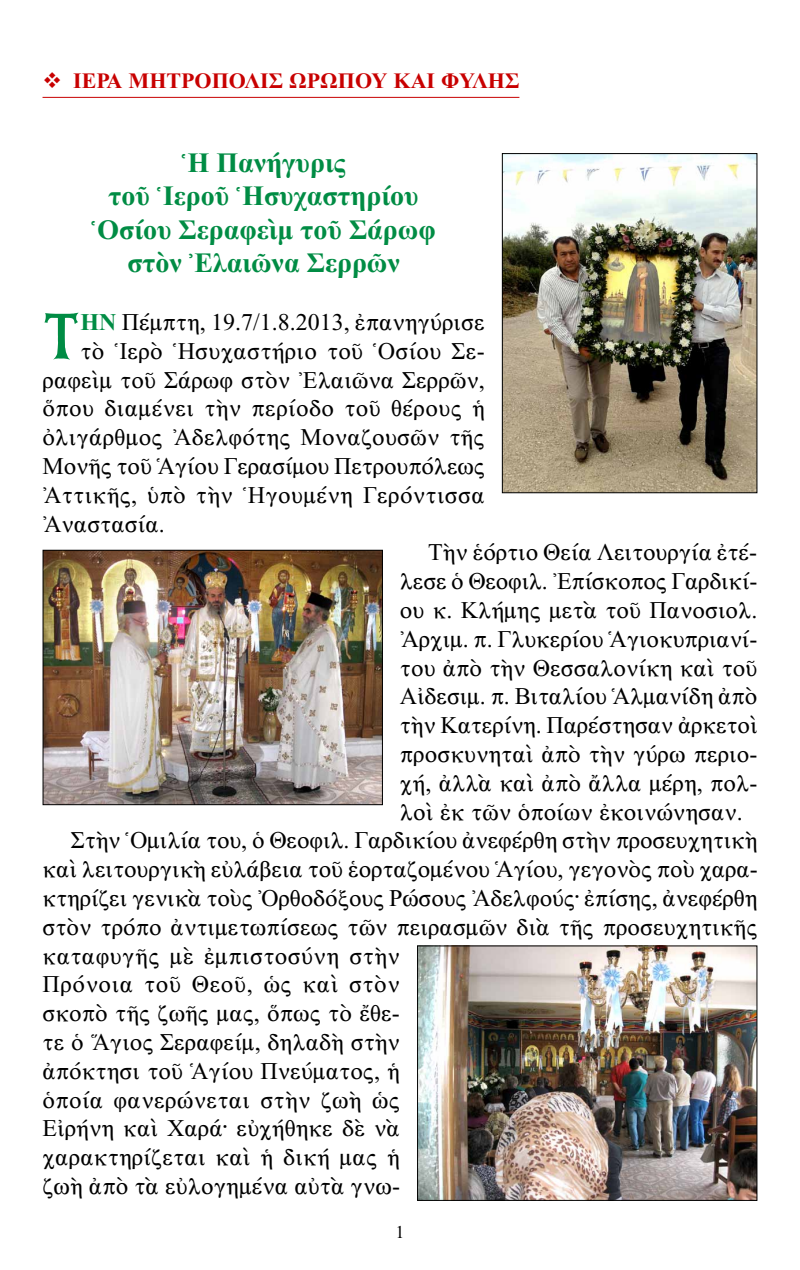
<style>
.page{position:relative;width:800px;height:1270px;background:#fff}
.page>*{position:absolute;margin:0;border:0;box-sizing:border-box;transform-origin:0 0}
.t1{font:65px "BYZIMAK";color:#008c44}
.t2{font:28px/33.6px "CTOS New Times Bold Test 1";color:#008c44;text-align:center}
.t3{font:24px "CTOS New Times Roman Test 1";color:#000}
.t4{font:24px "CTOS New Times Roman Test 1";letter-spacing:.025em;color:#000}
.t5{font:22px "CTOS New Times Bold Test 1";color:#c80000}
.t6{font:18px "CTOS New Times Roman Test 1";color:#000}
.s1{font-family:"CTOS New Times Bold Test 1";color:#008c44}
</style>
<div class="page">
<hr style="left:42px;top:97px;width:477px;height:1px;background:#c80000">
<img style="left:503px;top:155px;width:252px;height:336px">
<div style="left:501px;top:153px;width:256px;height:340px;border:1px solid #000"></div>
<img style="left:44px;top:552px;width:337px;height:251px">
<div style="left:42px;top:550px;width:341px;height:255px;border:1px solid #000"></div>
<img style="left:419px;top:947px;width:336px;height:252px">
<div style="left:417px;top:945px;width:340px;height:256px;border:1px solid #000"></div>
<p class="t5" style="left:42px;top:69px;width:476px">❖ ιερα μητροπολισ ωρωπου και φυλησ</p>
<p class="t2" style="left:91px;top:146px;width:346px">Ἡ Πανήγυρις<br>τοῦ Ἱεροῦ Ἡσυχαστηρίου<br>Ὁσίου Σεραφεὶμ τοῦ Σάρωφ στὸν Ἐλαιῶνα Σερρῶν</p>
<h1 class="t1" style="left:42px;top:298px;width:40px">Τ</h1>
<p class="t3" style="left:81px;top:309px;width:405px"><span class="s1">ΗΝ</span> Πέμπτη, 19.7/1.8.2013, ἐπανηγύρισε</p>
<p class="t3" style="left:81px;top:338px;width:405px">τὸ Ἱερὸ Ἡσυχαστήριο τοῦ Ὁσίου Σε-</p>
<p class="t3" style="left:42px;top:367px;width:443px">ραφεὶμ τοῦ Σάρωφ στὸν Ἐλαιῶνα Σερρῶν,</p>
<p class="t3" style="left:42px;top:395px;width:443px">ὅπου διαμένει τὴν περίοδο τοῦ θέρους ἡ</p>
<p class="t3" style="left:42px;top:424px;width:443px">ὀλιγάρθμος Ἀδελφότης Μοναζουσῶν τῆς</p>
<p class="t3" style="left:42px;top:453px;width:444px">Μονῆς τοῦ Ἁγίου Γερασίμου Πετρουπόλεως</p>
<p class="t3" style="left:42px;top:482px;width:443px">Ἀττικῆς, ὑπὸ τὴν Ἡγουμένη Γερόντισσα</p>
<p class="t3" style="left:42px;top:511px;width:124px">Ἀναστασία.</p>
<p class="t3" style="left:428px;top:539px;width:330px">Τὴν ἑόρτιο Θεία Λειτουργία ἐτέ-</p>
<p class="t3" style="left:400px;top:568px;width:359px">λεσε ὁ Θεοφιλ. Ἐπίσκοπος Γαρδικί-</p>
<p class="t3" style="left:400px;top:597px;width:359px">ου κ. Κλήμης μετὰ τοῦ Πανοσιολ.</p>
<p class="t3" style="left:400px;top:626px;width:359px">Ἀρχιμ. π. Γλυκερίου Ἁγιοκυπριανί-</p>
<p class="t3" style="left:400px;top:655px;width:359px">του ἀπὸ τὴν Θεσσαλονίκη καὶ τοῦ</p>
<p class="t3" style="left:400px;top:683px;width:359px">Αἰδεσιμ. π. Βιταλίου Ἁλμανίδη ἀπὸ</p>
<p class="t3" style="left:400px;top:712px;width:359px">τὴν Κατερίνη. Παρέστησαν ἀρκετοὶ</p>
<p class="t3" style="left:400px;top:741px;width:359px">προσκυνηταὶ ἀπὸ τὴν γύρω περιο-</p>
<p class="t3" style="left:400px;top:770px;width:359px">χή, ἀλλὰ καὶ ἀπὸ ἄλλα μέρη, πολ-</p>
<p class="t3" style="left:400px;top:799px;width:344px">λοὶ ἐκ τῶν ὁποίων ἐκοινώνησαν.</p>
<p class="t3" style="left:71px;top:827px;width:688px">Στὴν Ὁμιλία του, ὁ Θεοφιλ. Γαρδικίου ἀνεφέρθη στὴν προσευχητικὴ</p>
<p class="t3" style="left:42px;top:856px;width:716px">καὶ λειτουργικὴ εὐλάβεια τοῦ ἑορταζομένου Ἁγίου, γεγονὸς ποὺ χαρα-</p>
<p class="t3" style="left:42px;top:885px;width:716px">κτηρίζει γενικὰ τοὺς Ὀρθοδόξους Ρώσους Ἀδελφούς· ἐπίσης, ἀνεφέρθη</p>
<p class="t3" style="left:42px;top:914px;width:716px">στὸν τρόπο ἀντιμετωπίσεως τῶν πειρασμῶν διὰ τῆς προσευχητικῆς</p>
<p class="t3" style="left:42px;top:943px;width:359px">καταφυγῆς μὲ ἐμπιστοσύνη στὴν</p>
<p class="t4" style="left:42px;top:971px;width:359px">Πρόνοια τοῦ Θεοῦ, ὡς καὶ στὸν</p>
<p class="t3" style="left:42px;top:1000px;width:359px">σκοπὸ τῆς ζωῆς μας, ὅπως τὸ ἔθε-</p>
<p class="t3" style="left:42px;top:1029px;width:359px">τε ὁ Ἅγιος Σεραφείμ, δηλαδὴ στὴν</p>
<p class="t3" style="left:42px;top:1058px;width:359px">ἀπόκτησι τοῦ Ἁγίου Πνεύματος, ἡ</p>
<p class="t3" style="left:42px;top:1087px;width:359px">ὁποία φανερώνεται στὴν ζωὴ ὡς</p>
<p class="t3" style="left:42px;top:1115px;width:359px">Εἰρήνη καὶ Χαρά· εὐχήθηκε δὲ νὰ</p>
<p class="t3" style="left:42px;top:1144px;width:359px">χαρακτηρίζεται καὶ ἡ δική μας ἡ</p>
<p class="t3" style="left:42px;top:1173px;width:359px">ζωὴ ἀπὸ τὰ εὐλογημένα αὐτὰ γνω-</p>
<p class="t6" style="left:395px;top:1222px;width:10px">1</p>
</div>
